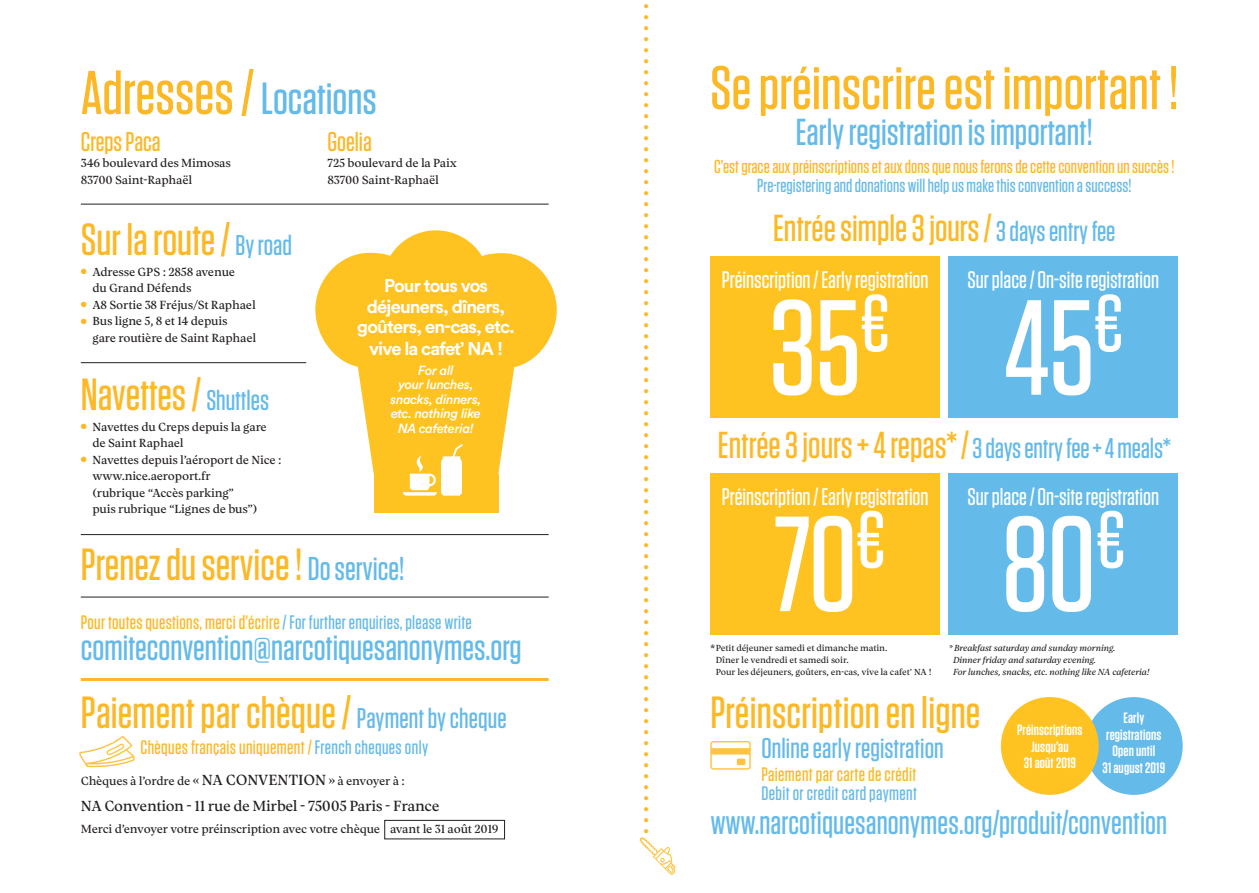
<style>
.page{position:relative;width:1259px;height:893px;background:#fff}
.page>*{position:absolute;margin:0;border:0;box-sizing:border-box;transform-origin:0 0}
.t1{font:500 135px "Tungsten";letter-spacing:-.01em;color:#fff}
.t2{font:500 61.5px "Tungsten";color:#fcb825}
.t3{font:500 45px "Tungsten";letter-spacing:.005em;color:#fcb825}
.t4{font:500 37.5px "Tungsten";color:#fcb825}
.t5{font:500 37.5px "Tungsten";color:#64bae9}
.t6{font:500 36px "Tungsten";color:#64bae9}
.t7{font:500 33px "Tungsten";letter-spacing:.005em;color:#64bae9}
.t8{font:28.5px "Vesterbro";color:#fcb825}
.t9{font:500 28.5px "Tungsten";letter-spacing:.005em;color:#64bae9}
.t10{font:500 27px "Tungsten";color:#fcb825}
.t11{font:500 24px "Tungsten";color:#fff}
.t12{font:500 19.5px "Tungsten";letter-spacing:.02em;color:#fcb825}
.t13{font:500 19.5px "Tungsten";letter-spacing:.02em;color:#64bae9}
.t14{font:500 18.75px "Tungsten";letter-spacing:.005em;color:#fcb825}
.t15{font:500 18.75px "Tungsten";letter-spacing:.005em;color:#64bae9}
.t16{font:700 18.3px/21px "Circular Std";letter-spacing:-.045em;color:#fff;text-align:center}
.t17{font:600 15px/16.5px "Tungsten";letter-spacing:.01em;color:#fff;text-align:center}
.t18{font:15px "Vesterbro";letter-spacing:-.025em;color:#231f20}
.t19{font:italic 500 13.2px/14.7px "Circular Std";letter-spacing:-.025em;color:#fff;text-align:center}
.t20{font:12px/16.5px "Vesterbro";letter-spacing:-.015em;color:#231f20}
.t21{font:9px/12px "Vesterbro";letter-spacing:-.01em;color:#231f20}
.t22{font:italic 9px/12px "Vesterbro";letter-spacing:-.01em;color:#231f20}
.s1{font-size:45px;color:#64bae9}
.s2{font-size:28.5px;color:#64bae9}
.s3{color:#fcb825}
.s4{font-size:33px;color:#64bae9}
.s5{color:#64bae9}
.s6{font-size:15px}
</style>
<div class="page">
<div style="left:710px;top:256px;width:230px;height:162px;background:#fec221"></div>
<div style="left:948px;top:256px;width:230px;height:162px;background:#64bae9"></div>
<div style="left:710px;top:473px;width:230px;height:161px;background:#fec221"></div>
<div style="left:948px;top:473px;width:230px;height:161px;background:#64bae9"></div>
<hr style="left:81px;top:678px;width:468px;height:3px;background:#fcb825">
<hr style="left:81px;top:534px;width:468px;height:1px;background:#231f20">
<hr style="left:81px;top:597px;width:468px;height:1px;background:#231f20">
<hr style="left:81px;top:362px;width:225px;height:1px;background:#231f20">
<hr style="left:81px;top:204px;width:468px;height:1px;background:#231f20">
<div style="left:384px;top:820px;width:121px;height:19px;border:1px solid #231f20"></div>
<div style="left:1085px;top:697px;width:97px;height:98px;background:#64bae9;border-radius:50%"></div>
<div style="left:1001px;top:697px;width:97px;height:98px;background:#fec221;border-radius:50%"></div>
<svg style="left:710px;top:741px;width:40px;height:29px"></svg>
<div style="left:737px;top:759px;width:8px;height:6px;background:#fec340"></div>
<svg style="left:79px;top:736px;width:56px;height:31px"></svg>
<svg style="left:315px;top:230px;width:242px;height:245px;fill:#fec221"></svg>
<div style="left:374px;top:475px;width:124px;height:38px;background:#fec221"></div>
<svg style="left:403px;top:444px;width:60px;height:52px"></svg>
<svg style="left:639px;top:837px;width:36px;height:38px"></svg>
<h2 class="t2" style="left:81px;top:57px;width:297px">adresses / <span class="s1">Locations</span></h2>
<h3 class="t10" style="left:81px;top:126px;width:81px">Creps Paca</h3>
<p class="t20" style="left:81px;top:156px;width:152px">346 boulevard des Mimosas<br>83700 Saint-Raphaël</p>
<h3 class="t3" style="left:81px;top:213px;width:212px">Sur la route / <span class="s2">By road</span></h3>
<p class="t20" style="left:92px;top:264px;width:144px;text-indent:-12px"><span class="s3">●</span> Adresse GPS : 2858 avenue du Grand Défends</p>
<p class="t20" style="left:81px;top:297px;width:176px"><span class="s3">●</span> A8 Sortie 38 Fréjus/St Raphael</p>
<p class="t20" style="left:92px;top:314px;width:165px;text-indent:-12px"><span class="s3">●</span> Bus ligne 5, 8 et 14 depuis<br>gare routière de Saint Raphael</p>
<h3 class="t3" style="left:81px;top:368px;width:190px">navettes / <span class="s2">Shuttles</span></h3>
<p class="t20" style="left:92px;top:419px;width:176px;text-indent:-12px"><span class="s3">●</span> Navettes du Creps depuis la gare de Saint Raphael</p>
<p class="t20" style="left:92px;top:452px;width:191px;text-indent:-12px"><span class="s3">●</span> Navettes depuis l’aéroport de Nice : www.nice.aeroport.fr<br>(rubrique “Accès parking”<br>puis rubrique “Lignes de bus”)</p>
<h3 class="t10" style="left:327px;top:126px;width:46px">Goelia</h3>
<p class="t20" style="left:327px;top:156px;width:131px">725 boulevard de la Paix<br>83700 Saint-Raphaël</p>
<h3 class="t16" style="left:357px;top:277px;width:159px">Pour tous vos déjeuners, dîners, goûters, en-cas, etc. vive la cafet’ NA !</h3>
<p class="t19" style="left:391px;top:364px;width:92px">For all<br>your lunches, snacks, dinners, etc. nothing like<br>NA cafeteria!</p>
<h3 class="t3" style="left:81px;top:538px;width:325px">Prenez du service ! <span class="s4">Do service!</span></h3>
<h3 class="t12" style="left:81px;top:611px;width:392px">Pour toutes questions, merci d’écrire <span class="s5">/ For further enquiries, please write</span></h3>
<h3 class="t6" style="left:81px;top:627px;width:442px">comiteconvention@narcotiquesanonymes.org</h3>
<h3 class="t3" style="left:81px;top:686px;width:427px">Paiement par chèque / <span class="s2">Payment by cheque</span></h3>
<h3 class="t12" style="left:140px;top:735px;width:289px">Chèques français uniquement / <span class="s5">French cheques only</span></h3>
<p class="t20" style="left:81px;top:774px;width:326px">Chèques à l’ordre de « <span class="s6">NA CONveNtiON</span> » à envoyer à :</p>
<p class="t18" style="left:81px;top:800px;width:360px">NA Convention - 11 rue de Mirbel - 75005 Paris - France</p>
<p class="t20" style="left:81px;top:822px;width:419px">Merci d’envoyer votre préinscription avec votre chèque avant le 31 août 2019</p>
<h3 class="t8" style="left:627px;top:835px;width:834px;rotate:-90deg">............................................................................</h3>
<h2 class="t2" style="left:710px;top:52px;width:470px">Se préinscrire est important !</h2>
<h3 class="t5" style="left:796px;top:110px;width:298px">Early registration is important!</h3>
<h3 class="t14" style="left:714px;top:155px;width:462px">C’est grace aux préinscriptions et aux dons que nous ferons de cette convention un succès !</h3>
<h3 class="t15" style="left:757px;top:175px;width:376px">Pre-registering and donations will help us make this convention a success!</h3>
<h3 class="t4" style="left:773px;top:206px;width:344px">Entrée simple 3 jours / <span class="s2">3 days entry fee</span></h3>
<h3 class="t11" style="left:722px;top:266px;width:208px">Préinscription / Early registration</h3>
<h1 class="t1" style="left:769px;top:269px;width:121px">35<sup>€</sup></h1>
<h3 class="t11" style="left:967px;top:266px;width:193px">Sur place / On-site registration</h3>
<h1 class="t1" style="left:1004px;top:269px;width:121px">45<sup>€</sup></h1>
<h3 class="t4" style="left:718px;top:423px;width:454px">Entrée 3 jours + 4 repas* /<span class="s2">3 days entry fee + 4 meals*</span></h3>
<h3 class="t11" style="left:722px;top:482px;width:208px">Préinscription / Early registration</h3>
<h1 class="t1" style="left:774px;top:486px;width:113px">70<sup>€</sup></h1>
<h3 class="t11" style="left:967px;top:482px;width:193px">Sur place / On-site registration</h3>
<h1 class="t1" style="left:1001px;top:486px;width:125px">80<sup>€</sup></h1>
<p class="t21" style="left:716px;top:642px;width:217px;text-indent:-5px">*Petit déjeuner samedi et dimanche matin.<br>Dîner le vendredi et samedi soir.<br>Pour les déjeuners, goûters, en-cas, vive la cafet’ NA !</p>
<p class="t22" style="left:953px;top:642px;width:198px;text-indent:-4px">*Breakfast saturday and sunday morning.<br>Dinner friday and saturday evening.<br>For lunches, snacks, etc. nothing like NA cafeteria!</p>
<h3 class="t3" style="left:710px;top:686px;width:272px">Préinscription en ligne</h3>
<h3 class="t9" style="left:761px;top:732px;width:184px">Online early registration</h3>
<h3 class="t12" style="left:761px;top:763px;width:157px">Paiement par carte de crédit</h3>
<h3 class="t13" style="left:761px;top:782px;width:157px">Debit or credit card payment</h3>
<h3 class="t7" style="left:710px;top:803px;width:458px">www.narcotiquesanonymes.org/produit/convention</h3>
<p class="t17" style="left:1102px;top:710px;width:64px">Early registrations<br>Open until<br>31 august 2019</p>
<p class="t17" style="left:1017px;top:722px;width:67px">Préinscriptions<br>Jusqu’au<br>31 août 2019</p>
</div>
